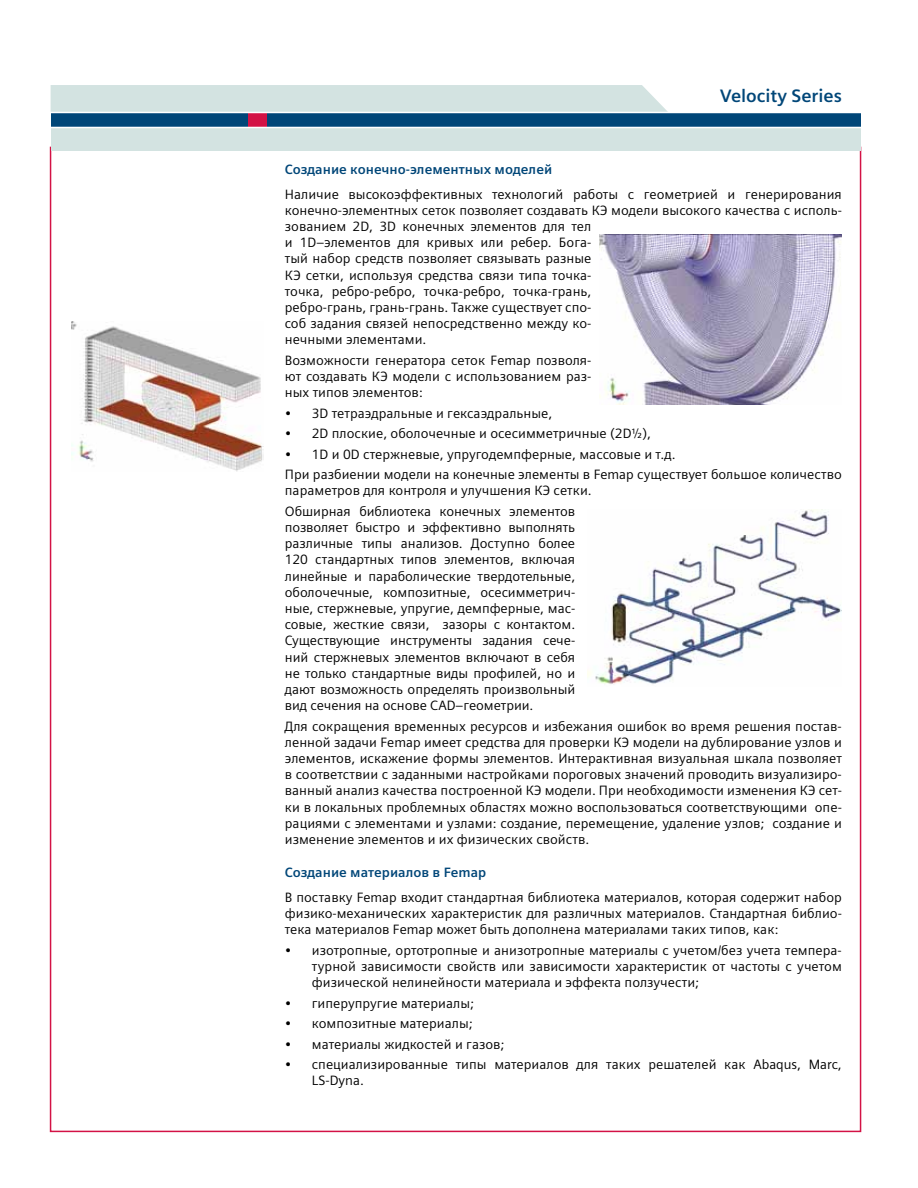
<style>
.page{position:relative;width:918px;height:1188px;background:#fff}
.page>*{position:absolute;margin:0;border:0;box-sizing:border-box;transform-origin:0 0}
.t1{font:700 18px "Siemens Sans";color:#004678}
.t2{font:13.5px/16.2px "Siemens Sans";color:#000;text-align:justify}
.t3{font:700 13.5px "Siemens Sans";color:#004678}
</style>
<div class="page">
<div style="left:51px;top:128px;width:810px;height:23px;background:#d3e3e1"></div>
<div style="left:51px;top:113px;width:810px;height:14px;background:#004678"></div>
<div style="left:51px;top:85px;width:617px;height:27px;background:#d3e3e1"></div>
<div style="left:249px;top:113px;width:18px;height:14px;background:#d31245"></div>
<img style="left:71px;top:322px;width:193px;height:149px">
<img style="left:600px;top:235px;width:242px;height:170px">
<img style="left:588px;top:510px;width:254px;height:174px">
<h1 class="t1" style="left:720px;top:85px;width:123px">Velocity Series</h1>
<p class="t3" style="left:285px;top:162px;width:269px">Создание конечно-элементных моделей</p>
<p class="t2" style="left:285px;top:186px;width:559px;text-align:left">Наличие высокоэффективных технологий работы с геометрией и генерирования конечно-элементных сеток позволяет создавать КЭ модели высокого качества с исполь&shy;зованием 2D, 3D конечных элементов для тел<br>и 1D–элементов для кривых или ребер. Бога-<br>тый набор средств позволяет связывать разные<br>КЭ сетки, используя средства связи типа точка-<br>точка, ребро-ребро, точка-ребро, точка-грань,<br>ребро-грань, грань-грань. Также существует спо-<br>соб задания связей непосредственно между ко-<br>нечными элементами.</p>
<p class="t2" style="left:285px;top:352px;width:308px">Возможности генератора сеток Femap позволя&shy;ют создавать КЭ модели с использованием раз&shy;ных типов элементов:</p>
<p class="t2" style="left:285px;top:405px;width:269px">• 3D тетраэдральные и гексаэдральные,</p>
<p class="t2" style="left:285px;top:426px;width:368px">• 2D плоские, оболочечные и осесимметричные (2D½),</p>
<p class="t2" style="left:285px;top:444px;width:559px;line-height:20.4px">• 1D и 0D стержневые, упругодемпферные, массовые и т.д.<br>При разбиении модели на конечные элементы в Femap существует большое количество</p>
<p class="t2" style="left:285px;top:481px;width:308px;line-height:20.4px">параметров для контроля и улучшения КЭ сетки.<br>Обширная библиотека конечных элементов</p>
<p class="t2" style="left:285px;top:519px;width:292px">позволяет быстро и эффективно выполнять различные типы анализов. Доступно более 120 стандартных типов элементов, включая линейные и параболические твердотельные, оболочечные, композитные, осесимметрич&shy;ные, стержневые, упругие, демпферные, мас&shy;совые, жесткие связи, зазоры с контактом.<br>Существующие инструменты задания сече&shy;ний стержневых элементов включают в себя не только стандартные виды профилей, но и дают возможность определять произвольный вид сечения на основе CAD–геометрии.</p>
<p class="t2" style="left:285px;top:718px;width:559px">Для сокращения временных ресурсов и избежания ошибок во время решения постав&shy;ленной задачи Femap имеет средства для проверки КЭ модели на дублирование узлов и элементов, искажение формы элементов. Интерактивная визуальная шкала позволяет в соответствии с заданными настройками пороговых значений проводить визуализиро&shy;ванный анализ качества построенной КЭ модели. При необходимости изменения КЭ сет&shy;ки в локальных проблемных областях можно воспользоваться соответствующими опе&shy;рациями с элементами и узлами: создание, перемещение, удаление узлов; создание и изменение элементов и их физических свойств.</p>
<p class="t3" style="left:285px;top:865px;width:203px">Создание материалов в Femap</p>
<p class="t2" style="left:285px;top:889px;width:558px">В поставку Femap входит стандартная библиотека материалов, которая содержит набор физико-механических характеристик для различных материалов. Стандартная библио&shy;тека материалов Femap может быть дополнена материалами таких типов, как:</p>
<p class="t2" style="left:312px;top:942px;width:532px;text-indent:-27px">• изотропные, ортотропные и анизотропные материалы с учетом/без учета темпера&shy;турной зависимости свойств или зависимости характеристик от частоты с учетом физической нелинейности материала и эффекта ползучести;</p>
<p class="t2" style="left:285px;top:995px;width:191px">• гиперупругие материалы;</p>
<p class="t2" style="left:285px;top:1015px;width:189px">• композитные материалы;</p>
<p class="t2" style="left:285px;top:1036px;width:221px">• материалы жидкостей и газов;</p>
<p class="t2" style="left:312px;top:1056px;width:531px;text-indent:-27px">• специализированные типы материалов для таких решателей как Abaqus, Marc,<br>LS-Dyna.</p>
</div>
